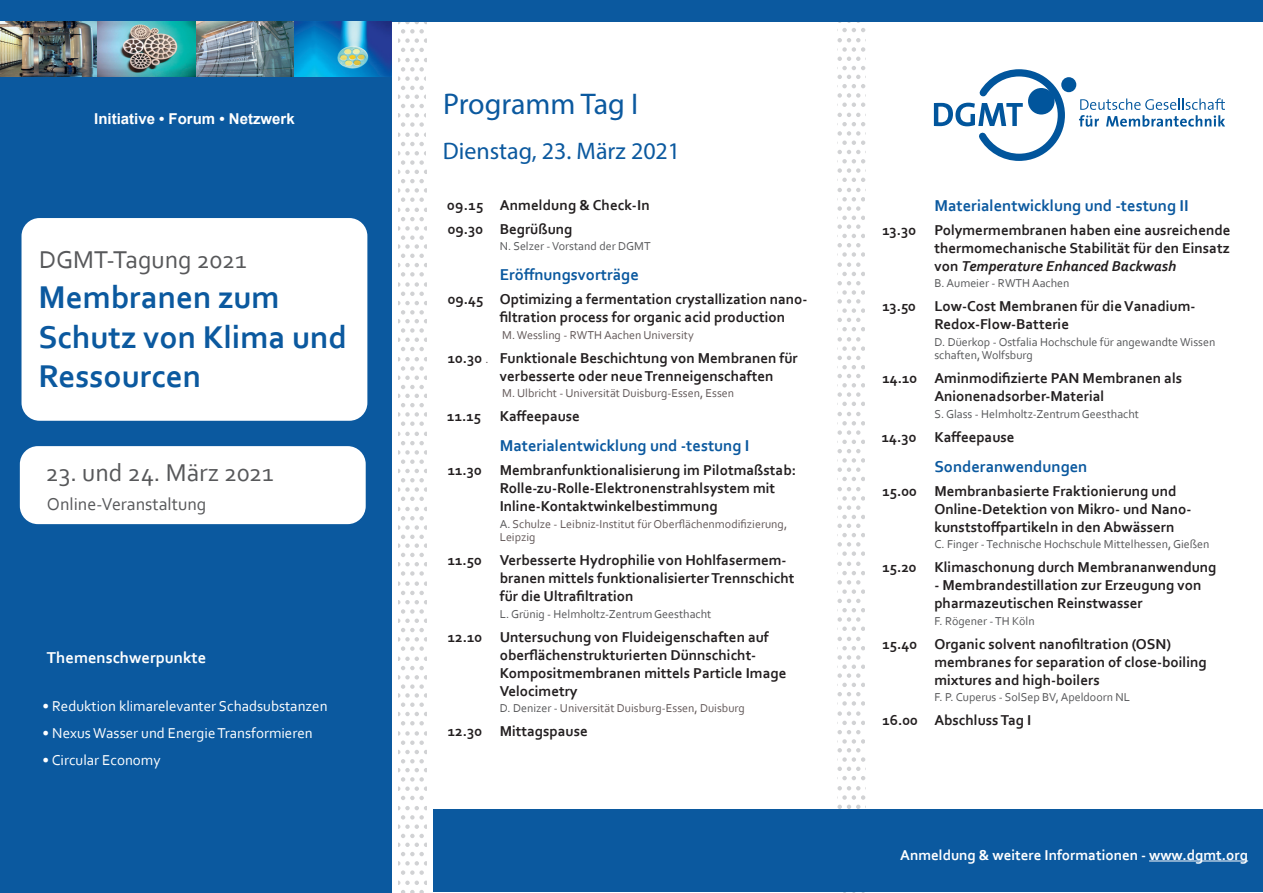
<style>
.page{position:relative;width:1263px;height:893px;background:#fff}
.page>*{position:absolute;margin:0;border:0;box-sizing:border-box;transform-origin:0 0}
.t1{font:700 33px/39.6px "Corbel";color:#0b599f}
.t2{font:30px "Myriad Pro";letter-spacing:-.005em;color:#0b599f}
.t3{font:25.5px "Corbel";color:#57585a}
.t4{font:24px "Myriad Pro";color:#0b599f}
.t5{font:18px "Corbel";color:#57585a}
.t6{font:700 16.5px "Corbel";color:#0b599f}
.t7{font:700 16.5px "Corbel";color:#fff}
.t8{font:700 15px/18px "Corbel";color:#231f20}
.t9{font:15px "Corbel";color:#fff}
.t10{font:700 15px "Corbel";color:#fff}
.t11{font:700 15px "Arial";color:#fff}
.t12{font:12px/13.5px "Corbel";color:#57585a}
.t13{font:12px/13.5px "Corbel";color:#635959}
.s1{font-weight:400;font-size:12px;color:#635959}
.s2{color:#57585a}
.s3{font-style:italic}
</style>
<div class="page">
<svg style="left:399px;top:21px;width:27px;height:31px"></svg>
<svg style="left:399px;top:58px;width:27px;height:69px"></svg>
<svg style="left:399px;top:133px;width:27px;height:69px"></svg>
<svg style="left:399px;top:208px;width:27px;height:143px"></svg>
<svg style="left:399px;top:357px;width:27px;height:69px"></svg>
<svg style="left:399px;top:432px;width:27px;height:69px"></svg>
<svg style="left:399px;top:507px;width:27px;height:144px"></svg>
<svg style="left:399px;top:657px;width:27px;height:68px"></svg>
<svg style="left:399px;top:731px;width:27px;height:69px"></svg>
<svg style="left:399px;top:806px;width:27px;height:69px"></svg>
<svg style="left:399px;top:881px;width:27px;height:11px"></svg>
<svg style="left:838px;top:21px;width:28px;height:11px"></svg>
<svg style="left:838px;top:38px;width:28px;height:69px"></svg>
<svg style="left:838px;top:113px;width:28px;height:69px"></svg>
<svg style="left:838px;top:188px;width:28px;height:143px"></svg>
<svg style="left:838px;top:337px;width:27px;height:69px"></svg>
<svg style="left:838px;top:412px;width:27px;height:69px"></svg>
<svg style="left:838px;top:487px;width:27px;height:69px"></svg>
<svg style="left:838px;top:562px;width:27px;height:69px"></svg>
<svg style="left:838px;top:637px;width:28px;height:143px"></svg>
<svg style="left:838px;top:786px;width:28px;height:23px"></svg>
<div style="left:0;top:0;width:1263px;height:21px;background:#0b599f"></div>
<div style="left:0;top:0;width:391px;height:893px;background:#0b599f"></div>
<div style="left:22px;top:218px;width:345px;height:203px;background:#fff;border-radius:18px"></div>
<div style="left:20px;top:446px;width:346px;height:78px;background:#fff;border-radius:18px"></div>
<div style="left:865px;top:199px;width:396px;height:552px;background:#fff"></div>
<img style="left:0;top:21px;width:391px;height:56px">
<svg style="left:934px;top:69px;width:134px;height:92px"></svg>
<div style="left:1028px;top:88px;width:26px;height:27px;background:#01559c;border-radius:50%"></div>
<div style="left:1061px;top:77px;width:15px;height:15px;background:#01559c;border-radius:50%"></div>
<svg style="left:1079px;top:98px;width:146px;height:29px"></svg>
<div style="left:434px;top:809px;width:829px;height:83px;background:#0b599f"></div>
<hr style="left:1149px;top:860px;width:99px;height:1px;background:#fff">
<p class="t11" style="left:94px;top:108px;width:202px">Initiative • Forum • Netzwerk</p>
<p class="t3" style="left:39px;top:244px;width:209px">DGMT-Tagung 2021</p>
<p class="t1" style="left:39px;top:276px;width:310px">Membranen zum<br>Schutz von Klima und<br>Ressourcen</p>
<p class="t3" style="left:46px;top:457px;width:229px">23. und 24. März 2021</p>
<p class="t5" style="left:47px;top:493px;width:161px">Online-Veranstaltung</p>
<p class="t7" style="left:47px;top:647px;width:161px">Themenschwerpunkte</p>
<p class="t9" style="left:43px;top:696px;width:286px">• Reduktion klimarelevanter Schadsubstanzen</p>
<p class="t9" style="left:43px;top:723px;width:272px">• Nexus Wasser und Energie Transformieren</p>
<p class="t9" style="left:43px;top:750px;width:119px">• Circular Economy</p>
<p class="t2" style="left:443px;top:85px;width:197px">Programm Tag I</p>
<p class="t4" style="left:443px;top:136px;width:239px">Dienstag, 23. März 2021</p>
<p class="t8" style="left:447px;top:195px;width:204px">09.15 Anmeldung &amp; Check-In</p>
<p class="t8" style="left:448px;top:219px;width:126px">09.30 Begrüßung</p>
<p class="t12" style="left:500px;top:239px;width:153px">N. Selzer - Vorstand der DGMT</p>
<p class="t6" style="left:500px;top:264px;width:141px">Eröffnungsvorträge</p>
<p class="t8" style="left:500px;top:290px;width:309px;text-indent:-52px">09.45 Optimizing a fermentation crystallization nano&shy;filtration process for organic acid production</p>
<p class="t13" style="left:502px;top:328px;width:193px">M. Wessling - RWTH Aachen University</p>
<p class="t8" style="left:448px;top:348px;width:352px">10.30 <span class="s1">.</span> Funktionale Beschichtung von Membranen für</p>
<p class="t8" style="left:500px;top:366px;width:275px">verbesserte oder neue Trenneigenschaften</p>
<p class="t13" style="left:502px;top:386px;width:234px">M. Ulbricht - Universität Duisburg-Essen, Essen</p>
<p class="t8" style="left:447px;top:407px;width:134px">11.15 Kaffeepause</p>
<p class="t6" style="left:500px;top:435px;width:251px">Materialentwicklung und -testung I</p>
<p class="t8" style="left:500px;top:461px;width:298px;text-indent:-52px">11.30 Membranfunktionalisierung im Pilotmaßstab:<br>Rolle-zu-Rolle-Elektronenstrahlsystem mit<br>Inline-Kontaktwinkelbestimmung</p>
<p class="t13" style="left:500px;top:517px;width:289px"><span class="s2">A.</span> Schulze - Leibniz-Institut für Oberflächenmodifizierung,<br>Leipzig</p>
<p class="t8" style="left:500px;top:551px;width:296px;text-indent:-52px">11.50 Verbesserte Hydrophilie von Hohlfasermem&shy;branen mittels funktionalisierter Trennschicht für die Ultrafiltration</p>
<p class="t12" style="left:500px;top:607px;width:213px">L. Grünig - Helmholtz-Zentrum Geesthacht</p>
<p class="t8" style="left:500px;top:627px;width:288px;text-indent:-52px">12.10 Untersuchung von Fluideigenschaften auf oberflächenstrukturierten Dünnschicht-Kompositmembranen mittels Particle Image Velocimetry</p>
<p class="t13" style="left:500px;top:701px;width:247px"><span class="s2">D. Denizer -</span> Universität Duisburg-Essen, Duisburg</p>
<p class="t8" style="left:448px;top:722px;width:142px">12.30 Mittagspause</p>
<p class="t6" style="left:934px;top:195px;width:256px">Materialentwicklung und -testung II</p>
<p class="t8" style="left:934px;top:220px;width:298px;text-align:justify;text-indent:-52px">13.30 Polymermembranen haben eine ausreichende thermomechanische Stabilität für den Einsatz von <span class="s3">Temperature Enhanced Backwash</span></p>
<p class="t12" style="left:934px;top:276px;width:137px">B. Aumeier - RWTH Aachen</p>
<p class="t8" style="left:934px;top:297px;width:263px;text-indent:-52px">13.50 Low-Cost Membranen für die Vanadium-<br>Redox-Flow-Batterie</p>
<p class="t12" style="left:934px;top:335px;width:282px">D. Düerkop - Ostfalia Hochschule für angewandte Wissen schaften, Wolfsburg</p>
<p class="t8" style="left:934px;top:369px;width:249px;text-indent:-52px">14.10 Aminmodifizierte PAN Membranen als<br>Anionenadsorber-Material</p>
<p class="t12" style="left:934px;top:407px;width:206px">S. Glass - Helmholtz-Zentrum Geesthacht</p>
<p class="t8" style="left:882px;top:427px;width:134px">14.30 Kaffeepause</p>
<p class="t6" style="left:934px;top:456px;width:154px">Sonderanwendungen</p>
<p class="t8" style="left:882px;top:481px;width:296px">15.00 Membranbasierte Fraktionierung und</p>
<p class="t8" style="left:934px;top:499px;width:258px">Online‐Detektion von Mikro- und Nano&shy;kunststoffpartikeln in den Abwässern</p>
<p class="t12" style="left:934px;top:537px;width:277px">C. Finger - Technische Hochschule Mittelhessen, Gießen</p>
<p class="t8" style="left:882px;top:558px;width:336px">15.20 Klimaschonung durch Membrananwendung</p>
<p class="t8" style="left:934px;top:576px;width:269px">- Membrandestillation zur Erzeugung von pharmazeutischen Reinstwasser</p>
<p class="t12" style="left:934px;top:614px;width:102px">F. Rögener - TH Köln</p>
<p class="t8" style="left:934px;top:634px;width:274px;text-indent:-52px">15.40 Organic solvent nanofiltration (OSN) membranes for separation of close-boiling mixtures and high-boilers</p>
<p class="t12" style="left:934px;top:690px;width:197px">F. P. Cuperus - SolSep BV, Apeldoorn NL</p>
<p class="t8" style="left:882px;top:711px;width:150px">16.00 Abschluss Tag I</p>
<p class="t10" style="left:900px;top:845px;width:349px">Anmeldung &amp; weitere Informationen - www.dgmt.org</p>
</div>
